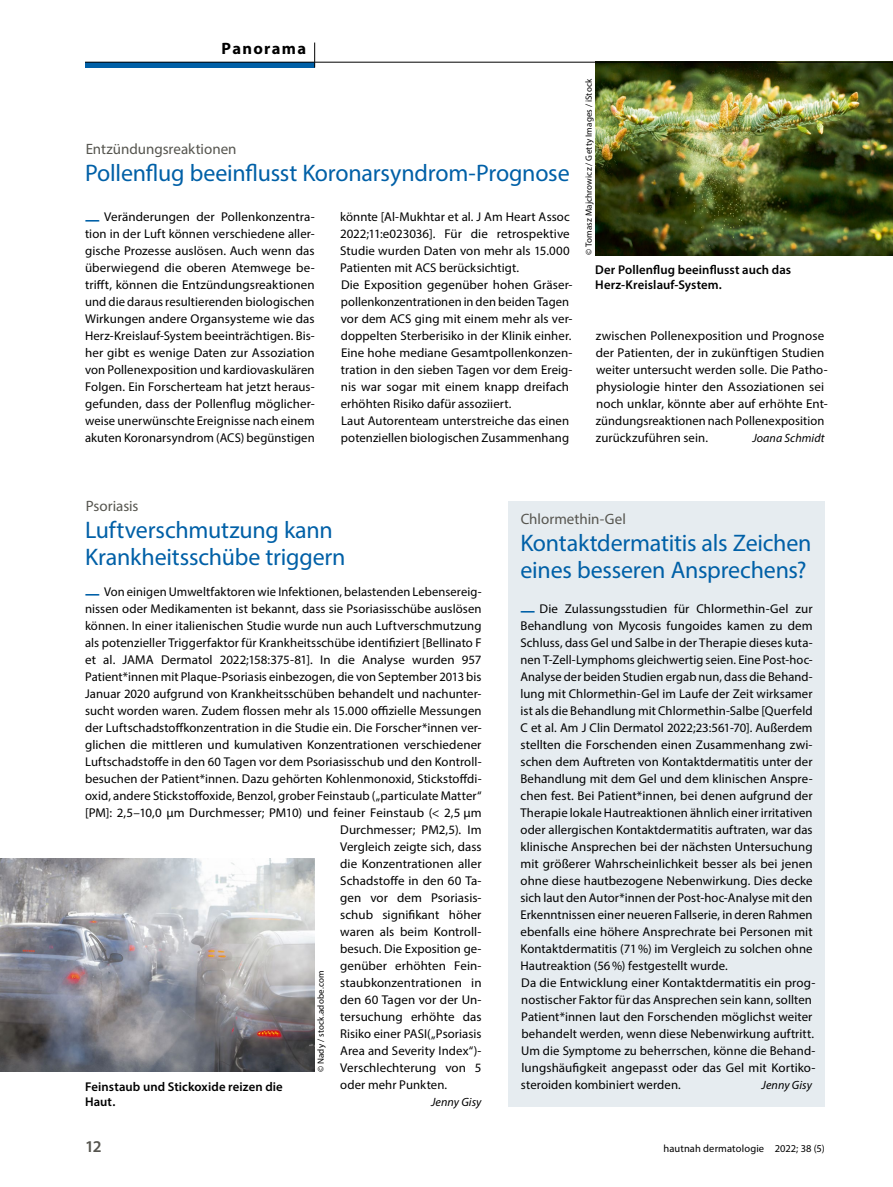
<style>
.page{position:relative;width:893px;height:1187px;background:#fff}
.page>*{position:absolute;margin:0;border:0;box-sizing:border-box;transform-origin:0 0}
.Title_2{font:24px/27px "Myriad Pro";letter-spacing:-.01em;color:#0060a7}
.t1{font:700 16.5px "Myriad Pro";letter-spacing:.08em;color:#000}
.t2{font:600 16.5px "Myriad Pro";color:#56554f}
.SuperTitle_2{font:15px "Myriad Pro";color:#56554f}
.Para_Meldung{font:12.75px/17px "Myriad Pro";letter-spacing:.005em;color:#000}
.Image_Caption_x{font:600 12.75px/15px "Myriad Pro";letter-spacing:.01em;color:#000}
.Para_Meldung-2{font:italic 12px "Myriad Pro";letter-spacing:.005em;color:#000}
.t3{font:10.5px "Myriad Pro";letter-spacing:.01em;color:#000}
.Image_Source_x{font:9px "Myriad Pro";letter-spacing:.02em;color:#000}
.s1{font-weight:700;font-size:16.65px;color:#0060a7}
</style>
<div class="page">
<img style="left:595px;top:63px;width:298px;height:192px">
<img style="left:0;top:858px;width:315px;height:213px">
<div style="left:508px;top:501px;width:317px;height:605px;background:#e6ecf0"></div>
<div style="left:85px;top:62px;width:230px;height:5px;background:#0060a7"></div>
<hr style="left:85px;top:62px;width:230px;height:1px;background:#000">
<hr style="left:315px;top:62px;width:578px;height:1px;background:#000">
<svg style="left:314px;top:43px;width:1px;height:24px"></svg>
<p class="t1" style="left:222px;top:37px;width:86px">Panorama</p>
<p class="SuperTitle_2" style="left:86px;top:140px;width:152px">Entzündungsreaktionen</p>
<p class="Title_2" style="left:85px;top:159px;width:486px">Pollenflug beeinflusst Koronarsyndrom-Prognose</p>
<p class="Para_Meldung" style="left:85px;top:208px;width:231px;text-align:justify"><span class="s1">—</span> Veränderungen der Pollenkonzentra&shy;tion in der Luft können verschiedene aller&shy;gische Prozesse auslösen. Auch wenn das überwiegend die oberen Atemwege be&shy;trifft, können die Entzündungsreaktionen und die daraus resultierenden biologischen Wirkungen andere Organsysteme wie das Herz-Kreislauf-System beeinträchtigen. Bis&shy;her gibt es wenige Daten zur Assoziation von Pollenexposition und kardiovaskulären Folgen. Ein Forscherteam hat jetzt heraus&shy;gefunden, dass der Pollenflug möglicher&shy;weise unerwünschte Ereignisse nach einem akuten Koronarsyndrom (ACS) begünstigen</p>
<p class="Para_Meldung" style="left:340px;top:208px;width:231px;text-align:justify">könnte [Al-Mukhtar et al. J Am Heart Assoc 2022;11:e023036]. Für die retrospektive Studie wurden Daten von mehr als 15.000<br>Patienten mit ACS berücksichtigt.</p>
<p class="Para_Meldung" style="left:341px;top:276px;width:233px">Die Exposition gegenüber hohen Gräser&shy;pollenkonzentrationen in den beiden Tagen vor dem ACS ging mit einem mehr als ver&shy;doppelten Sterberisiko in der Klinik einher.<br>Eine hohe mediane Gesamtpollenkonzen&shy;tration in den sieben Tagen vor dem Ereig&shy;nis war sogar mit einem knapp dreifach erhöhten Risiko dafür assoziiert.</p>
<p class="Para_Meldung" style="left:341px;top:412px;width:230px">Laut Autorenteam unterstreiche das einen potenziellen biologischen Zusammenhang</p>
<p class="Image_Source_x" style="left:583px;top:255px;width:178px;rotate:-90deg">© Tomasz Majchrowicz / Getty Images / iStock</p>
<p class="Image_Caption_x" style="left:595px;top:262px;width:197px">Der Pollenflug beeinflusst auch das<br>Herz-Kreislauf-System.</p>
<p class="Para_Meldung" style="left:596px;top:327px;width:233px">zwischen Pollenexposition und Prognose der Patienten, der in zukünftigen Studien weiter untersucht werden solle. Die Patho&shy;physiologie hinter den Assoziationen sei noch unklar, könnte aber auf erhöhte Ent&shy;zündungsreaktionen nach Pollenexposition zurückzuführen sein.</p>
<p class="Para_Meldung-2" style="left:752px;top:431px;width:74px">Joana Schmidt</p>
<p class="SuperTitle_2" style="left:86px;top:497px;width:54px">Psoriasis</p>
<p class="Title_2" style="left:85px;top:516px;width:262px">Luftverschmutzung kann<br>Krankheitsschübe triggern</p>
<p class="Para_Meldung" style="left:85px;top:582px;width:398px"><span class="s1">—</span> Von einigen Umweltfaktoren wie Infektionen, belastenden Lebensereig-</p>
<p class="Para_Meldung" style="left:85px;top:599px;width:398px">nissen oder Medikamenten ist bekannt, dass sie Psoriasisschübe auslösen</p>
<p class="Para_Meldung" style="left:85px;top:616px;width:398px">können. In einer italienischen Studie wurde nun auch Luftverschmutzung</p>
<p class="Para_Meldung" style="left:85px;top:633px;width:398px">als potenzieller Triggerfaktor für Krankheitsschübe identifiziert [Bellinato F</p>
<p class="Para_Meldung" style="left:85px;top:650px;width:398px">et al. JAMA Dermatol 2022;158:375-81]. In die Analyse wurden 957</p>
<p class="Para_Meldung" style="left:85px;top:667px;width:398px">Patient*innen mit Plaque-Psoriasis einbezogen, die von September 2013 bis</p>
<p class="Para_Meldung" style="left:85px;top:684px;width:398px">Januar 2020 aufgrund von Krankheitsschüben behandelt und nachunter-</p>
<p class="Para_Meldung" style="left:85px;top:701px;width:398px">sucht worden waren. Zudem flossen mehr als 15.000 offizielle Messungen</p>
<p class="Para_Meldung" style="left:85px;top:718px;width:398px">der Luftschadstoffkonzentration in die Studie ein. Die Forscher*innen ver-</p>
<p class="Para_Meldung" style="left:85px;top:735px;width:398px">glichen die mittleren und kumulativen Konzentrationen verschiedener</p>
<p class="Para_Meldung" style="left:85px;top:752px;width:398px">Luftschadstoffe in den 60 Tagen vor dem Psoriasisschub und den Kontroll-</p>
<p class="Para_Meldung" style="left:85px;top:769px;width:398px">besuchen der Patient*innen. Dazu gehörten Kohlenmonoxid, Stickstoffdi-</p>
<p class="Para_Meldung" style="left:85px;top:786px;width:398px">oxid, andere Stickstoffoxide, Benzol, grober Feinstaub („particulate Matter“</p>
<p class="Para_Meldung" style="left:85px;top:803px;width:398px">[PM]: 2,5–10,0 μm Durchmesser; PM10) und feiner Feinstaub (&lt; 2,5 μm</p>
<p class="Para_Meldung" style="left:340px;top:820px;width:143px">Durchmesser; PM2,5). Im</p>
<p class="Para_Meldung" style="left:340px;top:837px;width:143px">Vergleich zeigte sich, dass</p>
<p class="Para_Meldung" style="left:340px;top:854px;width:143px">die Konzentrationen aller</p>
<p class="Para_Meldung" style="left:340px;top:871px;width:143px">Schadstoffe in den 60 Ta-</p>
<p class="Para_Meldung" style="left:340px;top:888px;width:143px">gen vor dem Psoriasis-</p>
<p class="Para_Meldung" style="left:340px;top:906px;width:143px">schub signifikant höher</p>
<p class="Para_Meldung" style="left:340px;top:923px;width:142px">waren als beim Kontroll-</p>
<p class="Para_Meldung" style="left:340px;top:940px;width:142px">besuch. Die Exposition ge-</p>
<p class="Para_Meldung" style="left:340px;top:957px;width:143px">genüber erhöhten Fein-</p>
<p class="Para_Meldung" style="left:340px;top:974px;width:143px">staubkonzentrationen in</p>
<p class="Para_Meldung" style="left:340px;top:991px;width:143px">den 60 Tagen vor der Un-</p>
<p class="Para_Meldung" style="left:340px;top:1008px;width:143px">tersuchung erhöhte das</p>
<p class="Para_Meldung" style="left:340px;top:1025px;width:143px">Risiko einer PASI(„Psoriasis</p>
<p class="Para_Meldung" style="left:340px;top:1042px;width:143px">Area and Severity Index“)-</p>
<p class="Para_Meldung" style="left:340px;top:1059px;width:143px">Verschlechterung von 5</p>
<p class="Para_Meldung" style="left:340px;top:1076px;width:109px">oder mehr Punkten.</p>
<p class="Para_Meldung-2" style="left:431px;top:1094px;width:52px">Jenny Gisy</p>
<p class="Image_Source_x" style="left:315px;top:1072px;width:103px;rotate:-90deg">© Nady / stock.adobe.com</p>
<p class="Image_Caption_x" style="left:85px;top:1078px;width:199px">Feinstaub und Stickoxide reizen die<br>Haut.</p>
<p class="SuperTitle_2" style="left:521px;top:509px;width:107px">Chlormethin-Gel</p>
<p class="Title_2" style="left:520px;top:528px;width:293px">Kontaktdermatitis als Zeichen eines besseren Ansprechens?</p>
<p class="Para_Meldung" style="left:520px;top:599px;width:294px;text-align:justify"><span class="s1">—</span> Die Zulassungsstudien für Chlormethin-Gel zur Behandlung von Mycosis fungoides kamen zu dem Schluss, dass Gel und Salbe in der Therapie dieses kuta&shy;nen T-Zell-Lymphoms gleichwertig seien. Eine Post-hoc-Analyse der beiden Studien ergab nun, dass die Behand&shy;lung mit Chlormethin-Gel im Laufe der Zeit wirksamer ist als die Behandlung mit Chlormethin-Salbe [Querfeld C et al. Am J Clin Dermatol 2022;23:561-70]. Außerdem stellten die Forschenden einen Zusammenhang zwi&shy;schen dem Auftreten von Kontaktdermatitis unter der Behandlung mit dem Gel und dem klinischen Anspre&shy;chen fest. Bei Patient*innen, bei denen aufgrund der Therapie lokale Hautreaktionen ähnlich einer irritativen oder allergischen Kontaktdermatitis auftraten, war das klinische Ansprechen bei der nächsten Untersuchung mit größerer Wahrscheinlichkeit besser als bei jenen ohne diese hautbezogene Nebenwirkung. Dies decke sich laut den Autor*innen der Post-hoc-Analyse mit den Erkenntnissen einer neueren Fallserie, in deren Rahmen ebenfalls eine höhere Ansprechrate bei Personen mit Kontaktdermatitis (71%) im Vergleich zu solchen ohne Hautreaktion (56%) festgestellt wurde.</p>
<p class="Para_Meldung" style="left:521px;top:974px;width:296px">Da die Entwicklung einer Kontaktdermatitis ein prog&shy;nostischer Faktor für das Ansprechen sein kann, sollten Patient*innen laut den Forschenden möglichst weiter behandelt werden, wenn diese Nebenwirkung auftritt.<br>Um die Symptome zu beherrschen, könne die Behand&shy;lungshäufigkeit angepasst oder das Gel mit Kortiko&shy;steroiden kombiniert werden.</p>
<p class="Para_Meldung-2" style="left:762px;top:1077px;width:52px">Jenny Gisy</p>
<p class="t2" style="left:85px;top:1135px;width:18px">12</p>
<p class="t3" style="left:663px;top:1141px;width:163px">hautnah dermatologie 2022; 38 (5)</p>
</div>
